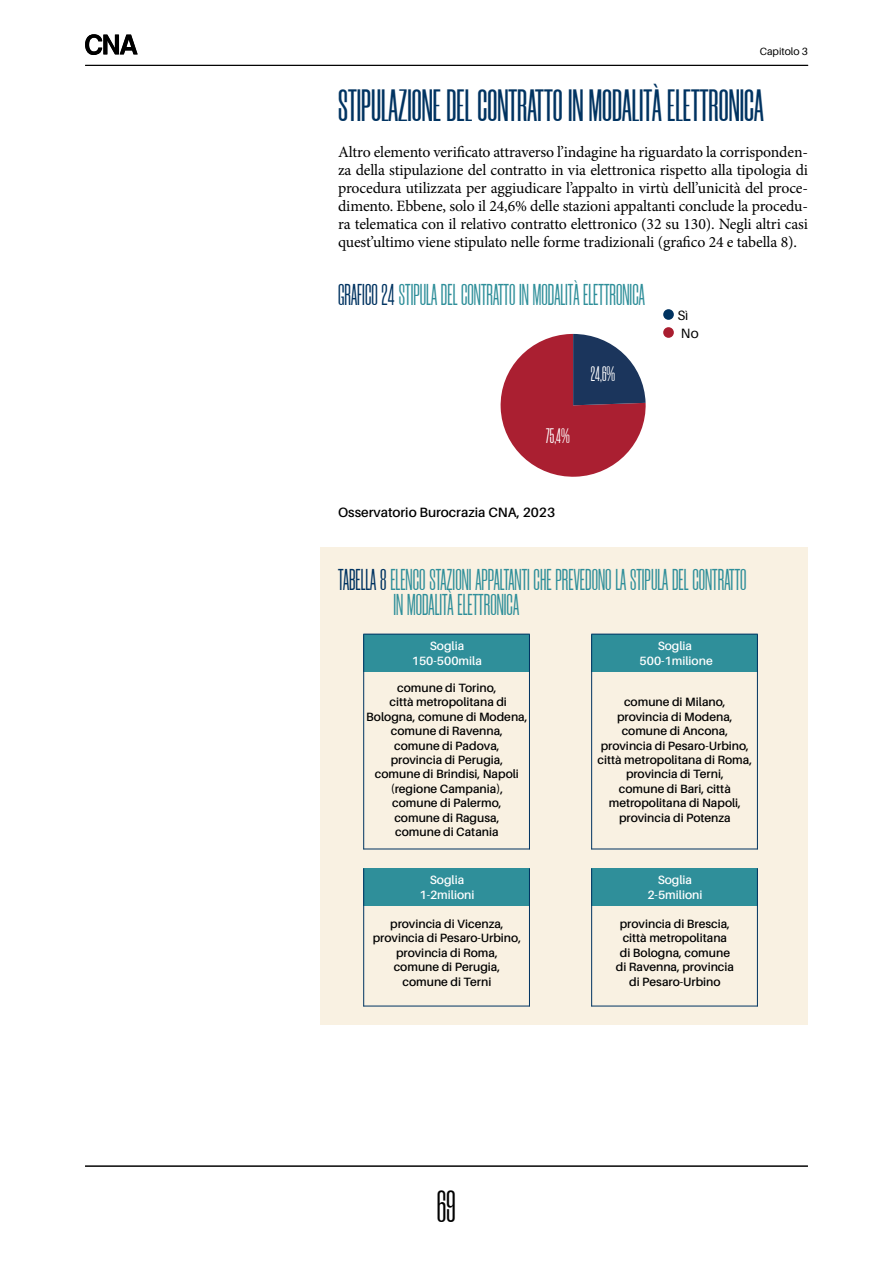
<style>
.page{position:relative;width:893px;height:1263px;background:#fff}
.page>*{position:absolute;margin:0;border:0;box-sizing:border-box;transform-origin:0 0}
.t1{font:500 45px "Morganite";color:#003361}
.t2{font:45px "Morganite";color:#000}
.t3{font:30px/25.5px "Morganite";color:#2f8f9a}
.t4{font:21px "Morganite";color:#fff}
.t5{font:15.75px/18px "Minion Pro";letter-spacing:-.01em;color:#000;text-align:justify}
.t6{font:600 13.5px "Aileron";color:#000}
.t7{font:13.5px/18px "Aileron";color:#000}
.t8{font:600 12px/14.4px "Aileron";color:#000;text-align:center}
.t9{font:600 12px/14.4px "Aileron";color:#fff;text-align:center}
.t10{font:10.5px "Aileron";color:#000}
.s1{color:#003361}
</style>
<div class="page">
<hr style="left:85px;top:1166px;width:723px;height:1px;background:#000">
<hr style="left:85px;top:65px;width:723px;height:1px;background:#000">
<svg style="left:85px;top:34px;width:53px;height:21px"></svg>
<svg style="left:500px;top:334px;width:146px;height:143px"></svg>
<div style="left:663px;top:309px;width:11px;height:11px;background:#003361;border-radius:50%"></div>
<div style="left:663px;top:327px;width:11px;height:11px;background:#a91d2f;border-radius:50%"></div>
<div style="left:320px;top:547px;width:488px;height:477px;background:#f9f1e2"></div>
<div style="left:363px;top:634px;width:167px;height:38px;background:#2f8f9a"></div>
<div style="left:363px;top:868px;width:167px;height:38px;background:#2f8f9a"></div>
<div style="left:591px;top:634px;width:167px;height:38px;background:#2f8f9a"></div>
<div style="left:591px;top:868px;width:167px;height:38px;background:#2f8f9a"></div>
<hr style="left:363px;top:634px;width:1px;height:215px;background:#003361">
<hr style="left:363px;top:868px;width:1px;height:138px;background:#003361">
<hr style="left:591px;top:634px;width:1px;height:215px;background:#003361">
<hr style="left:591px;top:868px;width:1px;height:138px;background:#003361">
<hr style="left:529px;top:634px;width:1px;height:215px;background:#003361">
<hr style="left:529px;top:868px;width:1px;height:138px;background:#003361">
<hr style="left:757px;top:634px;width:1px;height:215px;background:#003361">
<hr style="left:757px;top:868px;width:1px;height:138px;background:#003361">
<hr style="left:363px;top:634px;width:167px;height:1px;background:#003361">
<hr style="left:363px;top:849px;width:167px;height:1px;background:#003361">
<hr style="left:363px;top:1006px;width:167px;height:1px;background:#003361">
<hr style="left:591px;top:634px;width:167px;height:1px;background:#003361">
<hr style="left:591px;top:849px;width:167px;height:1px;background:#003361">
<hr style="left:591px;top:1006px;width:167px;height:1px;background:#003361">
<p class="t10" style="left:760px;top:46px;width:50px">Capitolo 3</p>
<h1 class="t1" style="left:338px;top:83px;width:427px">STIPULAZIONE DEL CONTRATTO IN MODALITÀ ELETTRONICA</h1>
<p class="t5" style="left:338px;top:143px;width:471px">Altro elemento verificato attraverso l’indagine ha riguardato la corrisponden&shy;za della stipulazione del contratto in via elettronica rispetto alla tipologia di procedura utilizzata per aggiudicare l’appalto in virtù dell’unicità del proce&shy;dimento. Ebbene, solo il 24,6% delle stazioni appaltanti conclude la procedu&shy;ra telematica con il relativo contratto elettronico (32 su 130). Negli altri casi quest’ultimo viene stipulato nelle forme tradizionali (grafico 24 e tabella 8).</p>
<h2 class="t3" style="left:338px;top:282px;width:308px"><span class="s1">GRAFICO 24</span> STIPULA DEL CONTRATTO IN MODALITÀ ELETTRONICA</h2>
<h3 class="t4" style="left:546px;top:425px;width:25px">75,4%</h3>
<h3 class="t4" style="left:591px;top:363px;width:26px">24,6%</h3>
<p class="t6" style="left:338px;top:505px;width:218px">Osservatorio Burocrazia CNA, 2023</p>
<p class="t7" style="left:677px;top:306px;width:23px">Sì<br>No</p>
<h2 class="t3" style="left:393px;top:567px;width:355px;text-indent:-55px"><span class="s1">TABELLA 8</span> ELENCO STAZIONI APPALTANTI CHE PREVEDONO LA STIPULA DEL CONTRATTO<br>IN MODALITÀ ELETTRONICA</h2>
<p class="t9" style="left:412px;top:639px;width:72px">Soglia<br>150-500mila</p>
<p class="t9" style="left:640px;top:639px;width:75px">Soglia<br>500-1milione</p>
<p class="t8" style="left:366px;top:681px;width:163px">comune di Torino,<br>città metropolitana di<br>Bologna, comune di Modena, comune di Ravenna,<br>comune di Padova,<br>provincia di Perugia,<br>comune di Brindisi, Napoli (regione Campania),<br>comune di Palermo,<br>comune di Ragusa,<br>comune di Catania</p>
<p class="t9" style="left:419px;top:873px;width:57px">Soglia<br>1-2milioni</p>
<p class="t8" style="left:373px;top:917px;width:150px">provincia di Vicenza, provincia di Pesaro-Urbino, provincia di Roma, comune di Perugia, comune di Terni</p>
<p class="t8" style="left:598px;top:695px;width:156px">comune di Milano, provincia di Modena, comune di Ancona, provincia di Pesaro-Urbino, città metropolitana di Roma, provincia di Terni,<br>comune di Bari, città metropolitana di Napoli, provincia di Potenza</p>
<p class="t9" style="left:647px;top:873px;width:57px">Soglia<br>2-5milioni</p>
<p class="t8" style="left:616px;top:917px;width:120px">provincia di Brescia, città metropolitana<br>di Bologna, comune di Ravenna, provincia di Pesaro-Urbino</p>
<h1 class="t2" style="left:437px;top:1184px;width:21px">69</h1>
</div>
